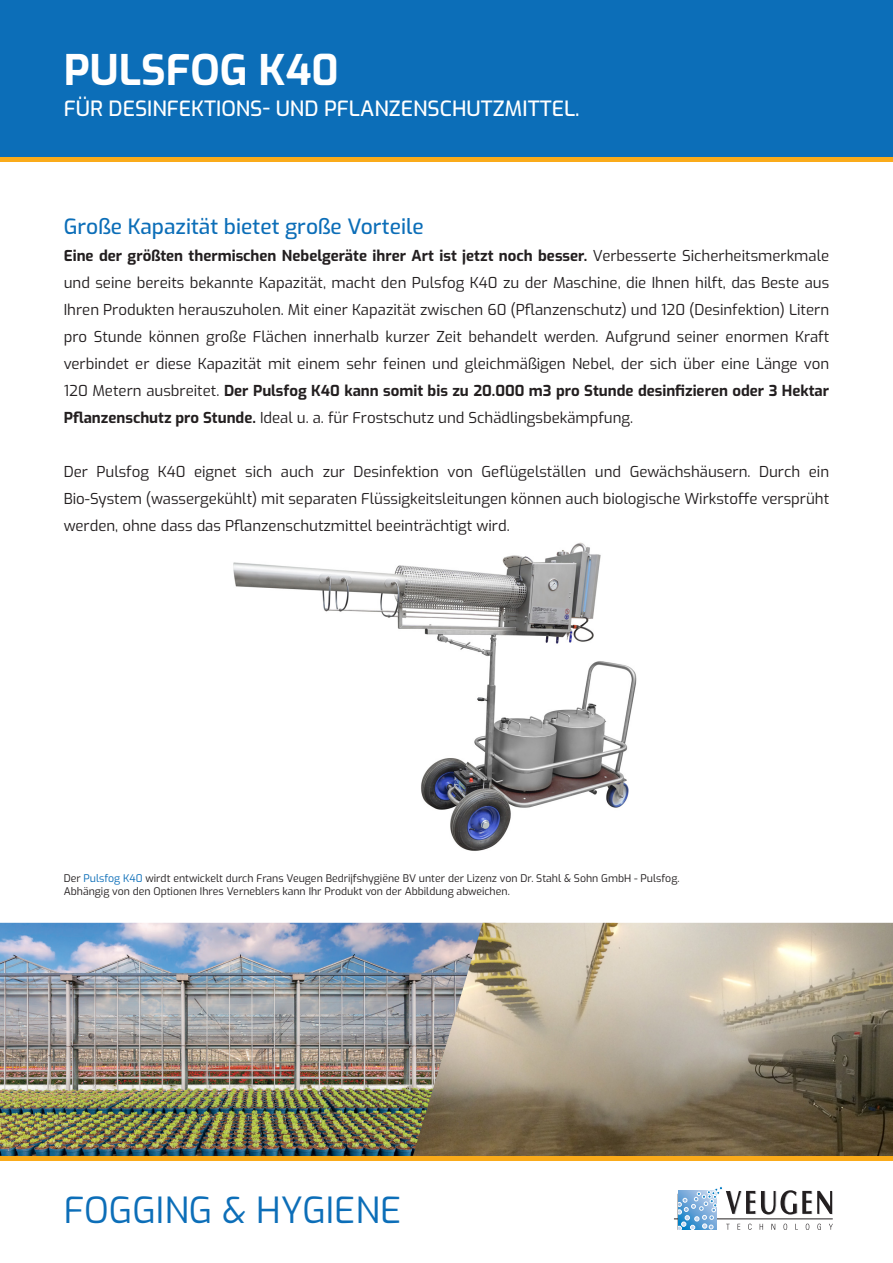
<style>
.page{position:relative;width:893px;height:1263px;background:#fff}
.page>*{position:absolute;margin:0;border:0;box-sizing:border-box;transform-origin:0 0}
.t1{font:700 42px "Exo";color:#fff}
.Folder_kop{font:36px "Exo";color:#0c6eb8}
.t2{font:500 21px "Exo";color:#fff}
.t3{font:500 21px "Exo";color:#0c6eb8}
.t4{font:15px/27px "Exo";color:#231f20;text-align:justify}
.t5{font:10.5px "Exo";color:#231f20}
.s1{font-weight:700}
.s2{color:#0c6eb8}
</style>
<div class="page">
<div style="left:0;top:0;width:893px;height:157px;background:#0c6eb8"></div>
<img style="left:233px;top:542px;width:404px;height:309px">
<img style="left:0;top:923px;width:413px;height:234px">
<img style="left:413px;top:923px;width:480px;height:234px">
<hr style="left:0;top:1157px;width:893px;height:4px;background:#faab1a">
<div style="left:0;top:157px;width:893px;height:5px;background:#faab1a"></div>
<hr style="left:674px;top:1218px;width:159px;height:1px;background:#231f20">
<svg style="left:677px;top:1186px;width:156px;height:44px"></svg>
<p class="t1" style="left:64px;top:38px;width:277px">PULSFOG K40</p>
<p class="t2" style="left:64px;top:93px;width:517px">FÜR DESINFEKTIONS- UND PFLANZENSCHUTZMITTEL.</p>
<p class="t3" style="left:64px;top:210px;width:361px">Große Kapazität bietet große Vorteile</p>
<p class="t4" style="left:64px;top:241px;width:767px"><span class="s1">Eine der größten thermischen Nebelgeräte ihrer Art ist jetzt noch besser.</span> Verbesserte Sicherheitsmerkmale und seine bereits bekannte Kapazität, macht den Pulsfog K40 zu der Maschine, die Ihnen hilft, das Beste aus Ihren Produkten herauszuholen. Mit einer Kapazität zwischen 60 (Pflanzenschutz) und 120 (Desinfektion) Litern pro Stunde können große Flächen innerhalb kurzer Zeit behandelt werden. Aufgrund seiner enormen Kraft verbindet er diese Kapazität mit einem sehr feinen und gleichmäßigen Nebel, der sich über eine Länge von 120 Metern ausbreitet. <span class="s1">Der Pulsfog K40 kann somit bis zu 20.000 m3 pro Stunde desinfizieren oder 3 Hektar Pflanzenschutz pro Stunde.</span> Ideal u. a. für Frostschutz und Schädlingsbekämpfung.</p>
<p class="t4" style="left:64px;top:457px;width:767px">Der Pulsfog K40 eignet sich auch zur Desinfektion von Geflügelställen und Gewächshäusern. Durch ein Bio-System (wassergekühlt) mit separaten Flüssigkeitsleitungen können auch biologische Wirkstoffe versprüht werden, ohne dass das Pflanzenschutzmittel beeinträchtigt wird.</p>
<p class="t5" style="left:64px;top:871px;width:617px">Der <span class="s2">Pulsfog K40</span> wirdt entwickelt durch Frans Veugen Bedrijfshygiëne BV unter der Lizenz von Dr. Stahl &amp; Sohn GmbH - Pulsfog.</p>
<p class="t5" style="left:64px;top:883px;width:447px">Abhängig von den Optionen Ihres Verneblers kann Ihr Produkt von der Abbildung abweichen.</p>
<p class="Folder_kop" style="left:64px;top:1183px;width:339px">FOGGING &amp; HYGIENE</p>
</div>
